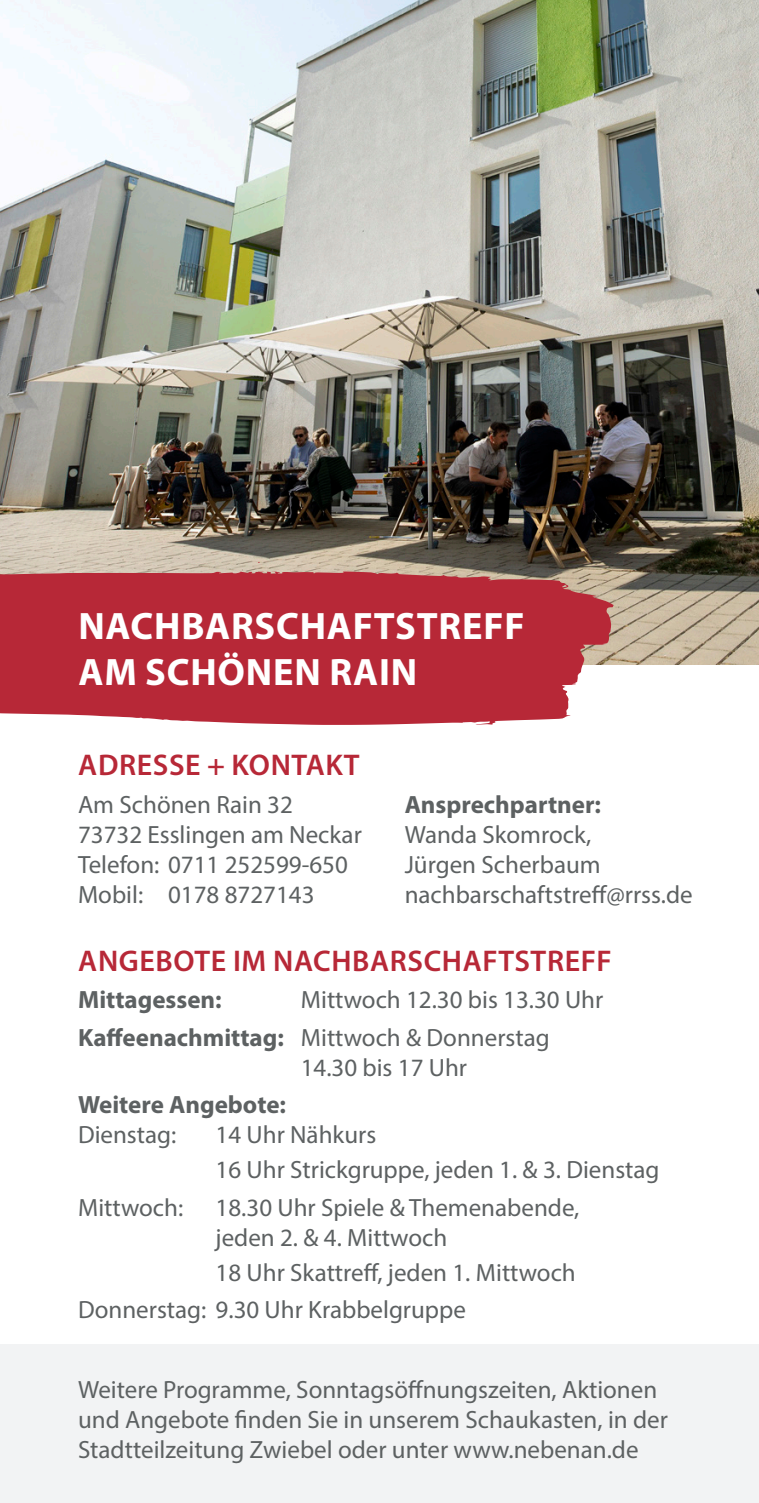
<style>
.page{position:relative;width:759px;height:1503px;background:#fff}
.page>*{position:absolute;margin:0;border:0;box-sizing:border-box;transform-origin:0 0}
.t1{font:700 38.25px/46px "Myriad Pro";letter-spacing:.02em;color:#fff}
.t2{font:600 30px "Myriad Pro";letter-spacing:.02em;color:#b72837}
.t3{font:25px/30px "Myriad Pro";color:#5d6162}
.t4{font:700 25px "Myriad Pro";color:#5d6162}
.s1{font-weight:700}
</style>
<div class="page">
<div style="left:0;top:1344px;width:758px;height:158px;background:#f2f3f4"></div>
<img style="left:0;top:0;width:758px;height:664px">
<svg style="left:0;top:571px;width:614px;height:154px;background:#bb3945"></svg>
<svg style="left:323px;top:699px;width:66px;height:4px"></svg>
<svg style="left:431px;top:581px;width:6px;height:3px"></svg>
<svg style="left:405px;top:698px;width:15px;height:5px"></svg>
<h1 class="t1" style="left:78px;top:602px;width:447px">NACHBARSCHAFTSTREFF<br>AM SCHÖNEN RAIN</h1>
<p class="t2" style="left:78px;top:748px;width:283px">ADRESSE + KONTAKT</p>
<p class="t3" style="left:78px;top:789px;width:285px">Am Schönen Rain 32<br>73732 Esslingen am Neckar<br>Telefon: 0711 252599-650<br>Mobil: 0178 8727143</p>
<p class="t4" style="left:404px;top:788px;width:198px">Ansprechpartner:</p>
<p class="t3" style="left:404px;top:819px;width:289px">Wanda Skomrock,<br>Jürgen Scherbaum nachbarschaftstreff@rrss.de</p>
<p class="t2" style="left:78px;top:944px;width:535px">ANGEBOTE IM NACHBARSCHAFTSTREFF</p>
<p class="t4" style="left:78px;top:983px;width:145px">Mittagessen:</p>
<p class="t3" style="left:78px;top:980px;width:526px;line-height:37.5px;text-indent:222px">Mittwoch 12.30 bis 13.30 Uhr<br><span class="s1">Kaffeenachmittag:</span> Mittwoch &amp; Donnerstag</p>
<p class="t3" style="left:300px;top:1052px;width:168px">14.30 bis 17 Uhr</p>
<p class="t4" style="left:78px;top:1088px;width:209px">Weitere Angebote:</p>
<p class="t3" style="left:78px;top:1119px;width:100px">Dienstag:</p>
<p class="t3" style="left:215px;top:1117px;width:445px;line-height:35px">14 Uhr Nähkurs<br>16 Uhr Strickgruppe, jeden 1. &amp; 3. Dienstag</p>
<p class="t3" style="left:78px;top:1192px;width:107px">Mittwoch:</p>
<p class="t3" style="left:215px;top:1192px;width:365px">18.30 Uhr Spiele &amp; Themenabende, jeden 2. &amp; 4. Mittwoch</p>
<p class="t3" style="left:78px;top:1253px;width:499px;line-height:37.5px;text-indent:138px">18 Uhr Skattreff, jeden 1. Mittwoch<br>Donnerstag: 9.30 Uhr Krabbelgruppe</p>
<p class="t3" style="left:78px;top:1374px;width:591px">Weitere Programme, Sonntagsöffnungszeiten, Aktionen und Angebote finden Sie in unserem Schaukasten, in der<br>Stadtteilzeitung Zwiebel oder unter www.nebenan.de</p>
</div>
